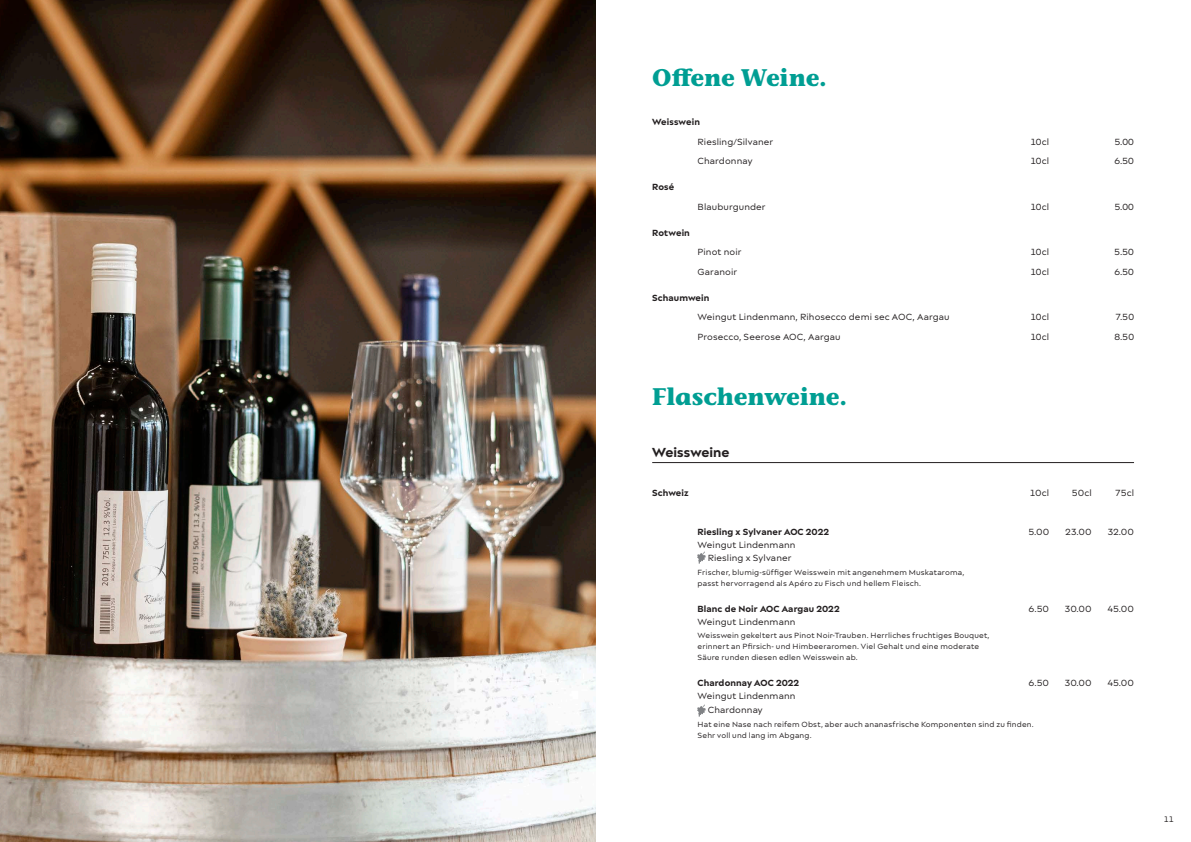
<style>
.page{position:relative;width:1191px;height:842px;background:#fff}
.page>*{position:absolute;margin:0;border:0;box-sizing:border-box;transform-origin:0 0}
.Titel_Innenseite_2{font:700 24px "Stone Informal ITC Pro";color:#009e93}
.Titel_Innenseite{font:700 24px "Stone Informal ITC Pro";color:#009e93}
.Untertitel_19_5{font:700 14px "Matteo";color:#231f20}
.Lauftext_Tab_19_5{font:9.5px "Matteo";letter-spacing:.01em;color:#231f20}
.t1{font:700 9.5px "Matteo";letter-spacing:.01em;color:#231f20}
.t2{font:8.5px "Matteo";color:#231f20}
.Lauftext{font:8px/11px "Matteo";letter-spacing:.015em;color:#231f20}
</style>
<div class="page">
<hr style="left:652px;top:462px;width:482px;height:1px;background:#231f20">
<svg style="left:697px;top:551px;width:8px;height:12px"></svg>
<svg style="left:697px;top:704px;width:8px;height:12px"></svg>
<img style="left:0;top:0;width:595px;height:842px">
<p class="Titel_Innenseite" style="left:652px;top:62px;width:176px">Offene Weine.</p>
<p class="t1" style="left:652px;top:116px;width:49px">Weisswein</p>
<p class="Lauftext_Tab_19_5" style="left:697px;top:136px;width:77px">Riesling/Silvaner</p>
<p class="Lauftext_Tab_19_5" style="left:1030px;top:136px;width:20px">10cl</p>
<p class="Lauftext_Tab_19_5" style="left:1114px;top:136px;width:21px">5.00</p>
<p class="Lauftext_Tab_19_5" style="left:697px;top:155px;width:56px">Chardonnay</p>
<p class="Lauftext_Tab_19_5" style="left:1030px;top:155px;width:20px">10cl</p>
<p class="Lauftext_Tab_19_5" style="left:1114px;top:155px;width:21px">6.50</p>
<p class="t1" style="left:652px;top:181px;width:23px">Rosé</p>
<p class="Lauftext_Tab_19_5" style="left:697px;top:201px;width:70px">Blauburgunder</p>
<p class="Lauftext_Tab_19_5" style="left:1030px;top:201px;width:20px">10cl</p>
<p class="Lauftext_Tab_19_5" style="left:1114px;top:201px;width:21px">5.00</p>
<p class="t1" style="left:652px;top:227px;width:39px">Rotwein</p>
<p class="Lauftext_Tab_19_5" style="left:697px;top:246px;width:45px">Pinot noir</p>
<p class="Lauftext_Tab_19_5" style="left:1030px;top:246px;width:20px">10cl</p>
<p class="Lauftext_Tab_19_5" style="left:1114px;top:246px;width:21px">5.50</p>
<p class="Lauftext_Tab_19_5" style="left:697px;top:266px;width:41px">Garanoir</p>
<p class="Lauftext_Tab_19_5" style="left:1030px;top:266px;width:20px">10cl</p>
<p class="Lauftext_Tab_19_5" style="left:1114px;top:266px;width:21px">6.50</p>
<p class="t1" style="left:652px;top:292px;width:59px">Schaumwein</p>
<p class="Lauftext_Tab_19_5" style="left:697px;top:311px;width:254px">Weingut Lindenmann, Rihosecco demi sec AOC, Aargau</p>
<p class="Lauftext_Tab_19_5" style="left:1030px;top:311px;width:20px">10cl</p>
<p class="Lauftext_Tab_19_5" style="left:1115px;top:311px;width:20px">7.50</p>
<p class="Lauftext_Tab_19_5" style="left:697px;top:331px;width:145px">Prosecco, Seerose AOC, Aargau</p>
<p class="Lauftext_Tab_19_5" style="left:1030px;top:331px;width:20px">10cl</p>
<p class="Lauftext_Tab_19_5" style="left:1114px;top:331px;width:21px">8.50</p>
<p class="Titel_Innenseite_2" style="left:652px;top:380px;width:196px">Flaschenweine.</p>
<p class="Untertitel_19_5" style="left:652px;top:444px;width:79px">Weissweine</p>
<p class="t1" style="left:652px;top:487px;width:38px">Schweiz</p>
<p class="Lauftext_Tab_19_5" style="left:1029px;top:487px;width:21px">10cl</p>
<p class="Lauftext_Tab_19_5" style="left:1071px;top:487px;width:21px">50cl</p>
<p class="Lauftext_Tab_19_5" style="left:1115px;top:487px;width:20px">75cl</p>
<p class="t1" style="left:697px;top:526px;width:133px">Riesling x Sylvaner AOC 2022</p>
<p class="Lauftext_Tab_19_5" style="left:1028px;top:526px;width:22px">5.00</p>
<p class="Lauftext_Tab_19_5" style="left:1065px;top:526px;width:28px">23.00</p>
<p class="Lauftext_Tab_19_5" style="left:1107px;top:526px;width:28px">32.00</p>
<p class="Lauftext_Tab_19_5" style="left:697px;top:539px;width:99px">Weingut Lindenmann</p>
<p class="Lauftext_Tab_19_5" style="left:708px;top:552px;width:85px">Riesling x Sylvaner</p>
<p class="Lauftext" style="left:697px;top:566px;width:268px">Frischer, blumig-süffiger Weisswein mit angenehmem Muskataroma, passt hervorragend als Apéro zu Fisch und hellem Fleisch.</p>
<p class="t1" style="left:697px;top:603px;width:144px">Blanc de Noir AOC Aargau 2022</p>
<p class="Lauftext_Tab_19_5" style="left:1028px;top:603px;width:22px">6.50</p>
<p class="Lauftext_Tab_19_5" style="left:1064px;top:603px;width:28px">30.00</p>
<p class="Lauftext_Tab_19_5" style="left:1107px;top:603px;width:28px">45.00</p>
<p class="Lauftext_Tab_19_5" style="left:697px;top:616px;width:99px">Weingut Lindenmann</p>
<p class="Lauftext" style="left:697px;top:630px;width:293px">Weisswein gekeltert aus Pinot Noir-Trauben. Herrliches fruchtiges Bouquet, erinnert an Pfirsich- und Himbeeraromen. Viel Gehalt und eine moderate<br>Säure runden diesen edlen Weisswein ab.</p>
<p class="t1" style="left:697px;top:678px;width:103px">Chardonnay AOC 2022</p>
<p class="Lauftext_Tab_19_5" style="left:1028px;top:678px;width:22px">6.50</p>
<p class="Lauftext_Tab_19_5" style="left:1064px;top:678px;width:28px">30.00</p>
<p class="Lauftext_Tab_19_5" style="left:1107px;top:678px;width:28px">45.00</p>
<p class="Lauftext_Tab_19_5" style="left:697px;top:691px;width:99px">Weingut Lindenmann</p>
<p class="Lauftext_Tab_19_5" style="left:708px;top:705px;width:56px">Chardonnay</p>
<p class="Lauftext" style="left:697px;top:719px;width:338px">Hat eine Nase nach reifem Obst, aber auch ananasfrische Komponenten sind zu finden.<br>Sehr voll und lang im Abgang.</p>
<p class="t2" style="left:1163px;top:814px;width:12px">11</p>
</div>
